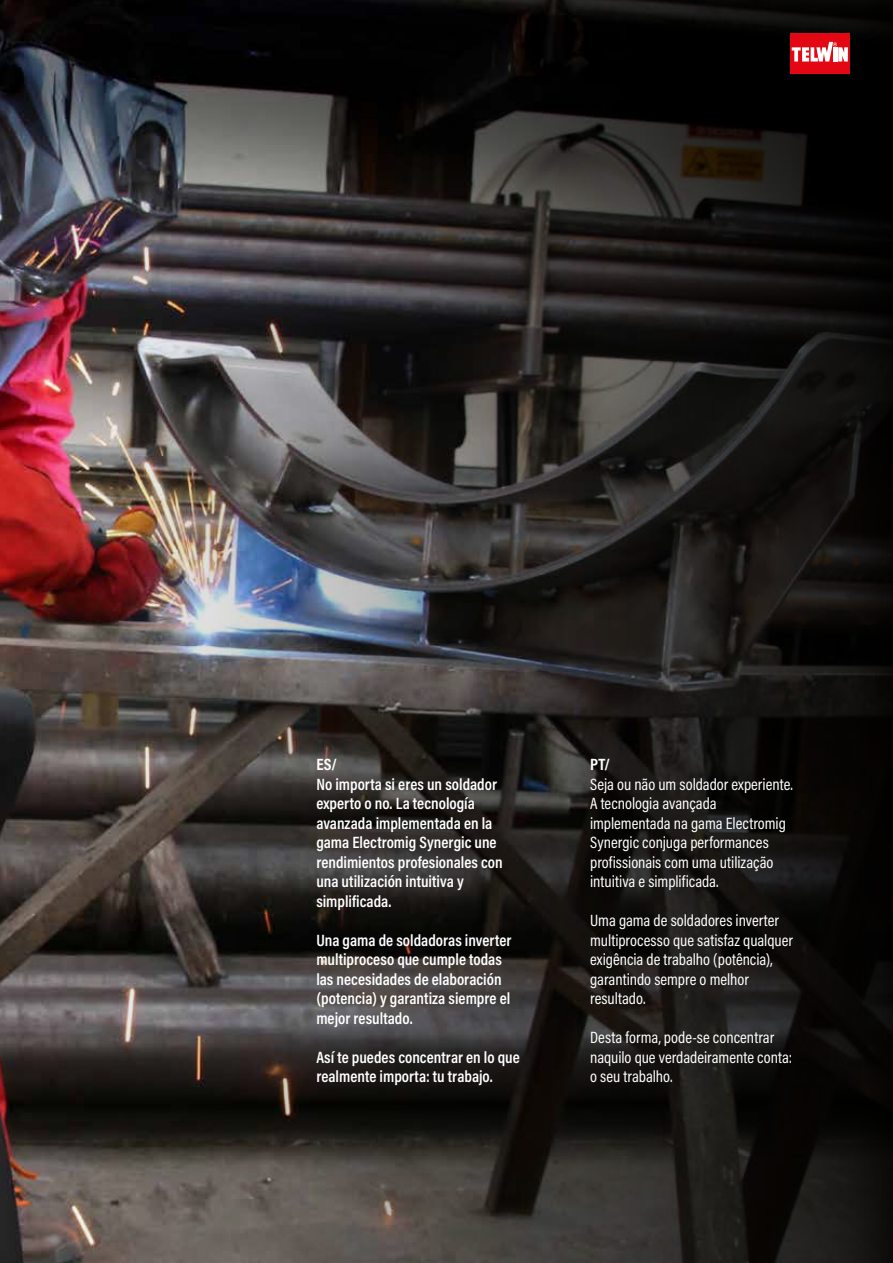
<style>
.page{position:relative;width:893px;height:1263px;background:#fff}
.page>*{position:absolute;margin:0;border:0;box-sizing:border-box;transform-origin:0 0}
.t1{font:16.5px/19.5px "Acumin Pro Cond";color:#fff}
.t2{font:600 16.5px/19.5px "Acumin Pro Cond";color:#fff}
.t3{font:700 16.5px "Acumin Pro Cond";color:#fff}
</style>
<div class="page">
<img style="left:0;top:0;width:893px;height:1263px">
<div style="left:790px;top:34px;width:59px;height:40px;background:#e30613"></div>
<svg style="left:792px;top:42px;width:56px;height:20px"></svg>
<p class="t3" style="left:316px;top:754px;width:22px">ES/</p>
<p class="t2" style="left:316px;top:774px;width:188px">No importa si eres un soldador experto o no. La tecnología avanzada implementada en la gama Electromig Synergic une rendimientos profesionales con una utilización intuitiva y simplificada.</p>
<p class="t2" style="left:316px;top:930px;width:197px">Una gama de soldadoras inverter multiproceso que cumple todas las necesidades de elaboración (potencia) y garantiza siempre el mejor resultado.</p>
<p class="t2" style="left:316px;top:1047px;width:205px">Así te puedes concentrar en lo que realmente importa: tu trabajo.</p>
<p class="t3" style="left:590px;top:754px;width:21px">PT/</p>
<p class="t1" style="left:590px;top:774px;width:204px">Seja ou não um soldador experiente.<br>A tecnologia avançada implementada na gama Electromig<br>Synergic conjuga performances profissionais com uma utilização intuitiva e simplificada.</p>
<p class="t1" style="left:590px;top:911px;width:204px">Uma gama de soldadores inverter multiprocesso que satisfaz qualquer exigência de trabalho (potência), garantindo sempre o melhor resultado.</p>
<p class="t1" style="left:590px;top:1028px;width:204px">Desta forma, pode-se concentrar naquilo que verdadeiramente conta: o seu trabalho.</p>
</div>
